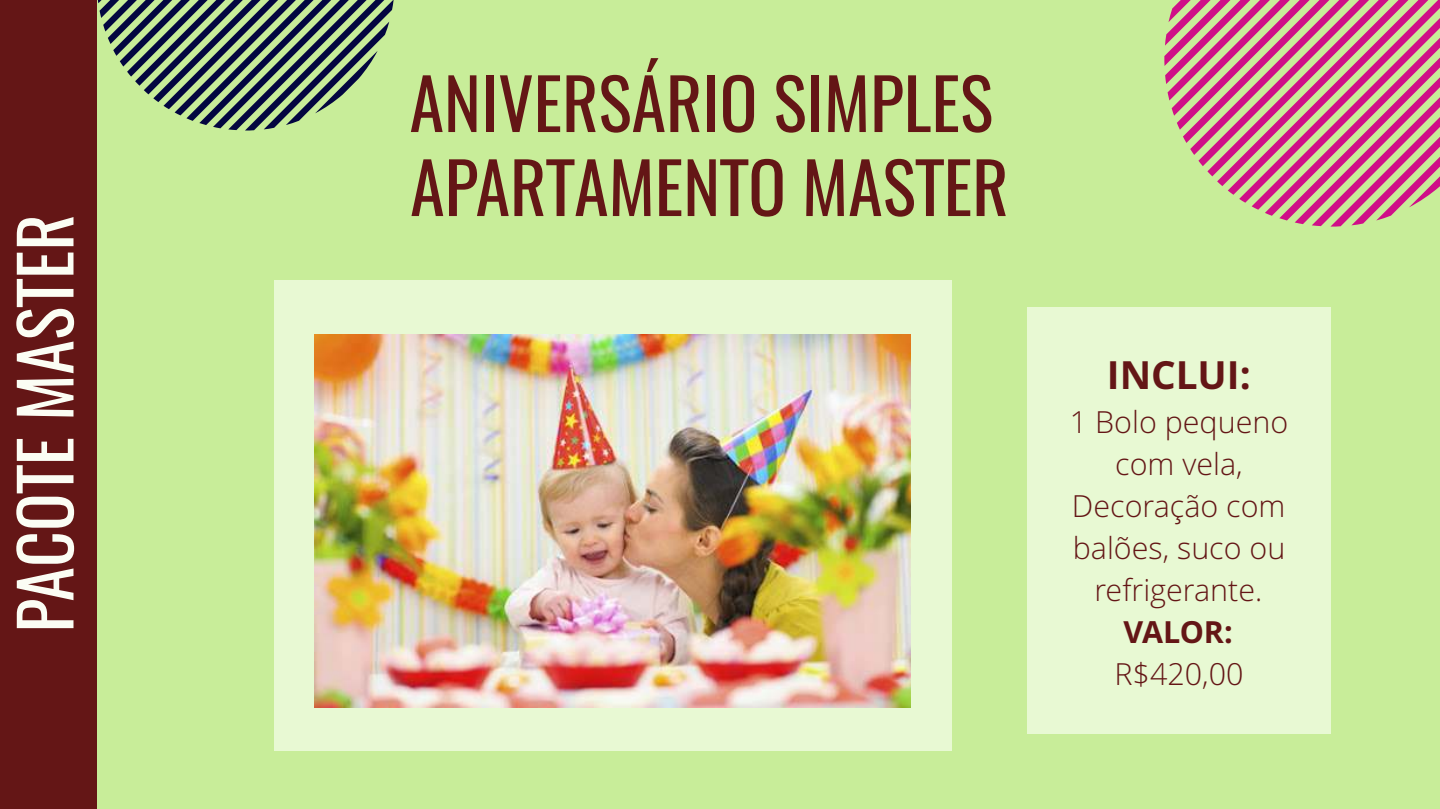
<style>
.page{position:relative;width:1440px;height:809px;background:#c8ed99}
.page>*{position:absolute;margin:0;border:0;box-sizing:border-box;transform-origin:0 0}
.t1{font:70px/84px "Oswald";color:#641616}
.t2{font:70px "Oswald";color:#fbfdf4}
.t3{font:700 38.8px "Open Sans";color:#641616}
.t4{font:300 30.5px/42px "Open Sans";color:#641616;text-align:center}
.t5{font:700 30.5px "Open Sans";letter-spacing:-.01em;color:#641616}
</style>
<div class="page">
<div style="left:0;top:0;width:97px;height:809px;background:#641616"></div>
<div style="left:1027px;top:308px;width:304px;height:426px;background:#e8f9d3"></div>
<svg style="left:98px;top:0;width:296px;height:131px"></svg>
<svg style="left:1164px;top:0;width:276px;height:227px"></svg>
<div style="left:274px;top:280px;width:677px;height:471px;background:#e8f9d3"></div>
<img style="left:314px;top:335px;width:597px;height:372px">
<h1 class="t2" style="left:-10px;top:633px;width:420px;rotate:-90deg">PACOTE MASTER</h1>
<h1 class="t1" style="left:410px;top:58px;width:601px">ANIVERSÁRIO SIMPLES<br>APARTAMENTO MASTER</h1>
<p class="t3" style="left:1107px;top:359px;width:145px">INCLUI:</p>
<p class="t4" style="left:1070px;top:404px;width:220px">1 Bolo pequeno com vela,<br>Decoração com balões, suco ou refrigerante.</p>
<p class="t5" style="left:1123px;top:619px;width:111px">VALOR:</p>
<p class="t4" style="left:1115px;top:656px;width:131px">R$420,00</p>
</div>
